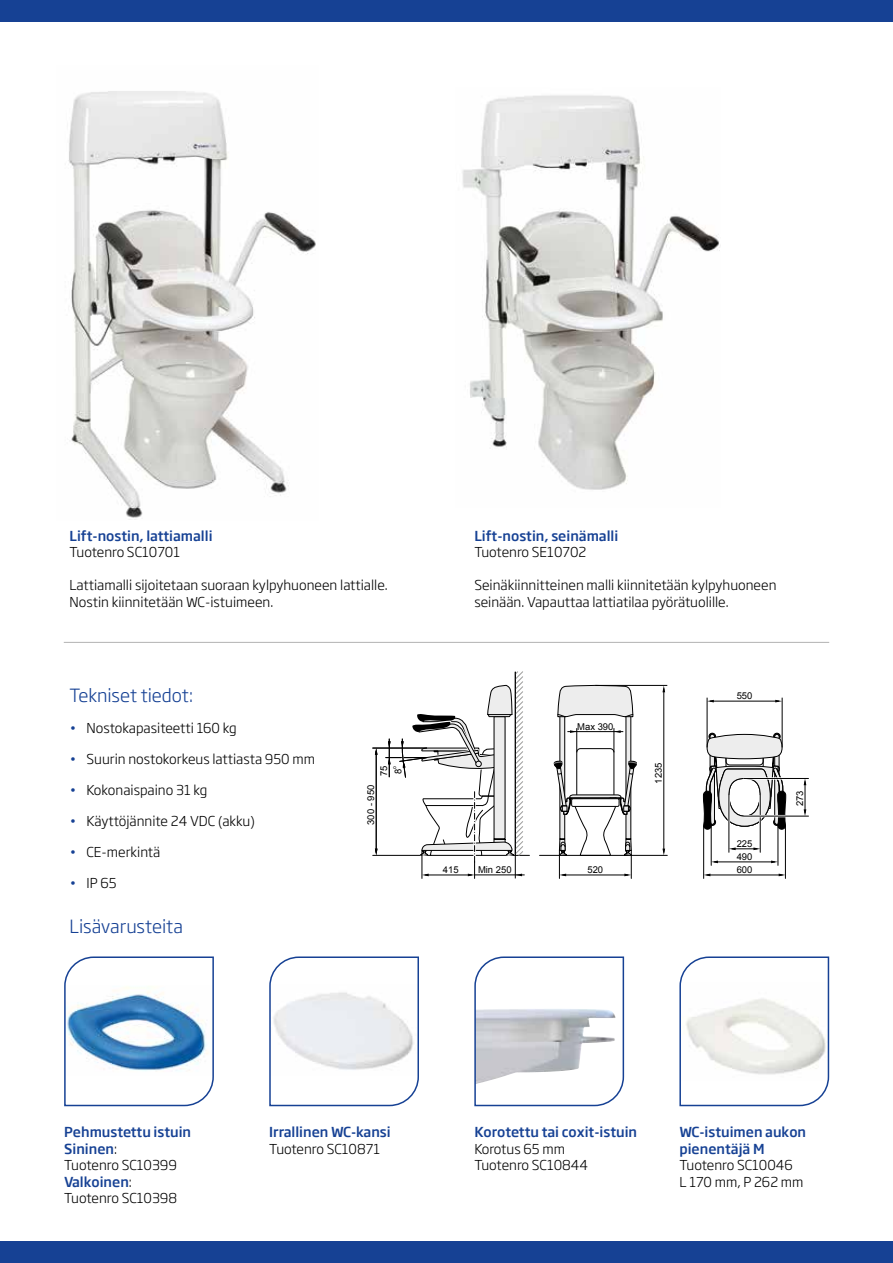
<style>
.page{position:relative;width:893px;height:1263px;background:#fff}
.page>*{position:absolute;margin:0;border:0;box-sizing:border-box;transform-origin:0 0}
.t1{font:300 18px "Soho Gothic Pro";letter-spacing:-.005em;color:#164194}
.t2{font:300 13.5px/16.5px "Soho Gothic Pro";color:#000}
.t3{font:500 13.5px/16.5px "Soho Gothic Pro";color:#164194}
.t4{font:9.45px/14.2px "Arial";color:#000}
.t5{font:5.1px "Arial";color:#000}
.s1{color:#164194}
.s2{font-weight:300;color:#000}
</style>
<div class="page">
<hr style="left:64px;top:642px;width:765px;height:1px;background:#b3b2b2">
<div style="left:0;top:1241px;width:893px;height:21px;background:#164194"></div>
<div style="left:0;top:0;width:893px;height:21px;background:#164194"></div>
<img style="left:68px;top:91px;width:248px;height:429px">
<img style="left:462px;top:95px;width:259px;height:395px">
<hr style="left:373px;top:855px;width:156px;height:1px;background:#000">
<div style="left:576px;top:748px;width:38px;height:57px;border:1px solid #000;border-radius:4px"></div>
<div style="left:626px;top:714px;width:5px;height:125px;background:#ededed"></div>
<div style="left:560px;top:714px;width:5px;height:125px;background:#ededed"></div>
<div style="left:560px;top:714px;width:5px;height:125px;border:1px solid #000"></div>
<hr style="left:540px;top:855px;width:127px;height:1px;background:#000">
<svg style="left:557px;top:685px;width:76px;height:32px;background:#dbdbdb"></svg>
<div style="left:709px;top:733px;width:7px;height:7px;border:1px solid #000;border-radius:50%"></div>
<div style="left:774px;top:733px;width:6px;height:7px;background:#121212;border-radius:50%"></div>
<div style="left:773px;top:733px;width:7px;height:7px;border:1px solid #000;border-radius:50%"></div>
<hr style="left:710px;top:701px;width:69px;height:1px;background:#000">
<svg style="left:775px;top:700px;width:7px;height:2px"></svg>
<hr style="left:782px;top:698px;width:1px;height:49px;background:#000">
<hr style="left:707px;top:698px;width:1px;height:49px;background:#000">
<hr style="left:567px;top:731px;width:56px;height:1px;background:#000">
<hr style="left:475px;top:875px;width:50px;height:1px;background:#000">
<svg style="left:570px;top:728px;width:7px;height:24px"></svg>
<svg style="left:614px;top:728px;width:7px;height:24px"></svg>
<hr style="left:663px;top:688px;width:1px;height:164px;background:#000">
<svg style="left:662px;top:849px;width:3px;height:6px"></svg>
<hr style="left:595px;top:685px;width:72px;height:1px;background:#000">
<hr style="left:714px;top:862px;width:61px;height:1px;background:#000">
<svg style="left:712px;top:860px;width:6px;height:3px"></svg>
<svg style="left:771px;top:860px;width:7px;height:3px"></svg>
<svg style="left:730px;top:847px;width:30px;height:3px"></svg>
<hr style="left:711px;top:826px;width:1px;height:39px;background:#000">
<hr style="left:778px;top:826px;width:1px;height:39px;background:#000">
<hr style="left:707px;top:875px;width:75px;height:1px;background:#000">
<hr style="left:703px;top:826px;width:1px;height:52px;background:#000">
<hr style="left:785px;top:826px;width:1px;height:52px;background:#000">
<svg style="left:554px;top:761px;width:83px;height:117px"></svg>
<svg style="left:703px;top:734px;width:83px;height:95px"></svg>
<hr style="left:376px;top:751px;width:1px;height:101px;background:#000">
<svg style="left:375px;top:849px;width:3px;height:6px"></svg>
<hr style="left:373px;top:748px;width:54px;height:1px;background:#000">
<svg style="left:386px;top:671px;width:137px;height:207px"></svg>
<hr style="left:728px;top:796px;width:2px;height:36px;background:#fff">
<hr style="left:729px;top:794px;width:1px;height:58px;background:#000">
<hr style="left:759px;top:796px;width:2px;height:36px;background:#fff">
<hr style="left:760px;top:794px;width:1px;height:58px;background:#000">
<hr style="left:805px;top:781px;width:1px;height:32px;background:#000">
<hr style="left:744px;top:815px;width:52px;height:2px;background:#fff">
<hr style="left:744px;top:816px;width:64px;height:1px;background:#000">
<hr style="left:744px;top:777px;width:52px;height:3px;background:#fff">
<hr style="left:744px;top:778px;width:64px;height:1px;background:#000">
<svg style="left:804px;top:809px;width:2px;height:7px"></svg>
<svg style="left:64px;top:956px;width:150px;height:151px"></svg>
<svg style="left:269px;top:956px;width:150px;height:151px"></svg>
<svg style="left:474px;top:956px;width:151px;height:151px"></svg>
<svg style="left:679px;top:956px;width:151px;height:151px"></svg>
<p class="t3" style="left:69px;top:527px;width:145px">Lift-nostin, lattiamalli</p>
<p class="t2" style="left:69px;top:543px;width:112px">Tuotenro SC10701</p>
<p class="t2" style="left:69px;top:576px;width:320px">Lattiamalli sijoitetaan suoraan kylpyhuoneen lattialle.<br>Nostin kiinnitetään WC-istuimeen.</p>
<p class="t3" style="left:474px;top:527px;width:145px">Lift-nostin, seinämalli</p>
<p class="t2" style="left:474px;top:543px;width:114px">Tuotenro SE10702</p>
<p class="t2" style="left:474px;top:576px;width:304px">Seinäkiinnitteinen malli kiinnitetään kylpyhuoneen seinään. Vapauttaa lattiatilaa pyörätuolille.</p>
<h1 class="t1" style="left:69px;top:681px;width:125px">Tekniset tiedot:</h1>
<p class="t2" style="left:69px;top:719px;width:169px"><span class="s1">•</span> Nostokapasiteetti 160 kg</p>
<p class="t2" style="left:69px;top:750px;width:247px"><span class="s1">•</span> Suurin nostokorkeus lattiasta 950 mm</p>
<p class="t2" style="left:69px;top:781px;width:139px"><span class="s1">•</span> Kokonaispaino 31 kg</p>
<p class="t2" style="left:69px;top:812px;width:187px"><span class="s1">•</span> Käyttöjännite 24 VDC (akku)</p>
<p class="t2" style="left:69px;top:843px;width:92px"><span class="s1">•</span> CE-merkintä</p>
<p class="t2" style="left:69px;top:874px;width:49px"><span class="s1">•</span> IP 65</p>
<p class="t4" style="left:737px;top:689px;width:17px">550</p>
<p class="t4" style="left:577px;top:719px;width:38px">Max 390</p>
<p class="t4" style="left:377px;top:776px;width:12px;rotate:-90deg">75<br>8</p>
<p class="t5" style="left:391px;top:769px;width:4px;rotate:-90deg">o</p>
<p class="t4" style="left:651px;top:784px;width:23px;rotate:-90deg">1235</p>
<p class="t4" style="left:364px;top:825px;width:41px;rotate:-90deg">300 - 950</p>
<p class="t4" style="left:793px;top:806px;width:17px;rotate:-90deg">273</p>
<p class="t4" style="left:737px;top:837px;width:17px">225</p>
<p class="t4" style="left:737px;top:850px;width:17px">490</p>
<p class="t4" style="left:443px;top:863px;width:17px">415</p>
<p class="t4" style="left:587px;top:863px;width:17px">520</p>
<p class="t4" style="left:737px;top:863px;width:17px">600</p>
<p class="t4" style="left:478px;top:863px;width:35px">Min 250</p>
<h1 class="t1" style="left:69px;top:912px;width:115px">Lisävarusteita</h1>
<p class="t3" style="left:64px;top:1123px;width:128px">Pehmustettu istuin<br>Sininen<span class="s2">:<br>Tuotenro SC10399<br></span>Valkoinen<span class="s2">:<br>Tuotenro SC10398</span></p>
<p class="t3" style="left:269px;top:1123px;width:123px">Irrallinen WC-kansi</p>
<p class="t2" style="left:269px;top:1140px;width:112px">Tuotenro SC10871</p>
<p class="t3" style="left:474px;top:1123px;width:164px">Korotettu tai coxit-istuin</p>
<p class="t2" style="left:474px;top:1140px;width:115px">Korotus 65 mm<br>Tuotenro SC10844</p>
<p class="t3" style="left:679px;top:1123px;width:128px">WC-istuimen aukon pienentäjä M</p>
<p class="t2" style="left:679px;top:1156px;width:126px">Tuotenro SC10046<br>L 170 mm, P 262 mm</p>
</div>
